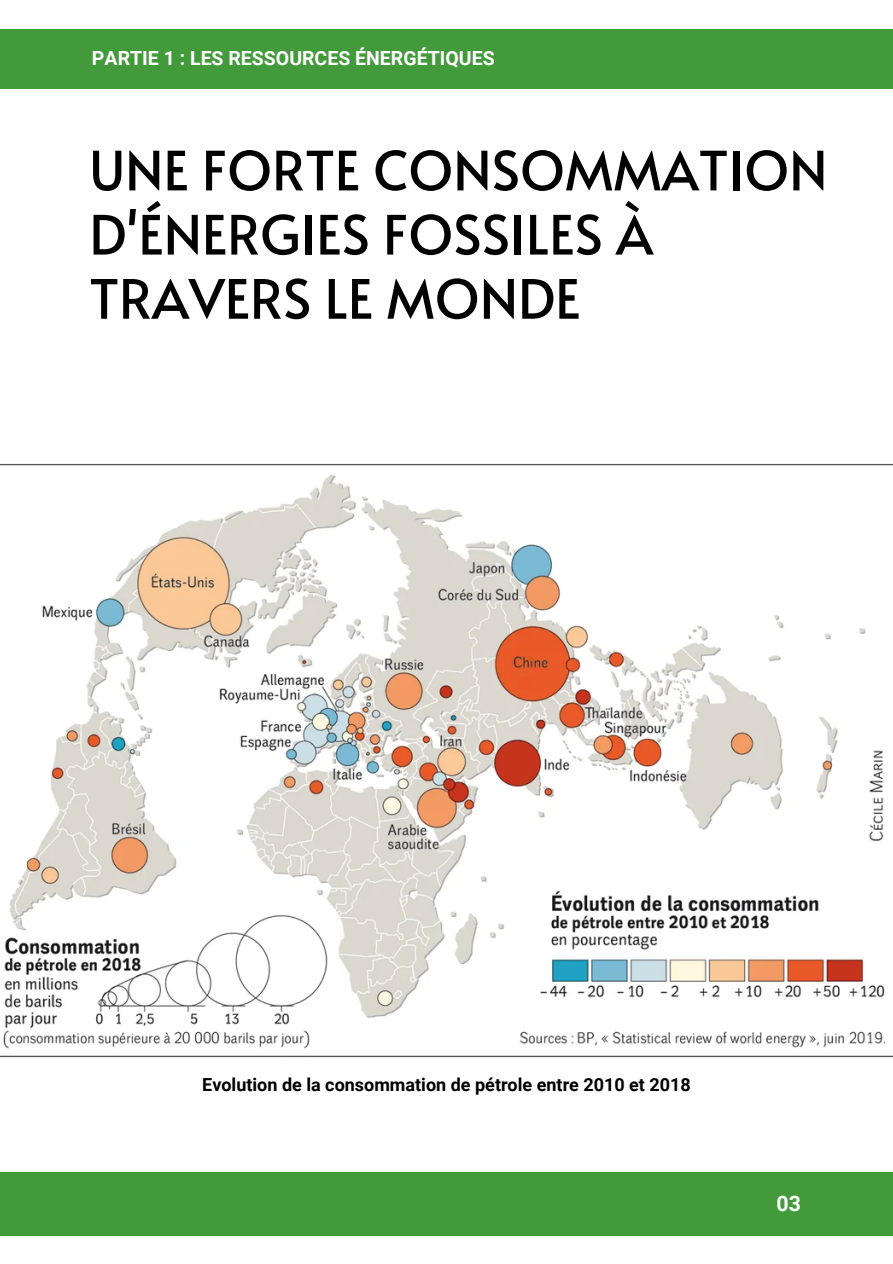
<style>
.page{position:relative;width:893px;height:1264px;background:#fff}
.page>*{position:absolute;margin:0;border:0;box-sizing:border-box;transform-origin:0 0}
.t1{font:54px/64.2px "Alata";color:#000001}
.t2{font:700 21.3px "Roboto";color:#fff}
.t3{font:700 19.5px "Roboto";color:#fff}
.t4{font:700 18px "Roboto";color:#000}
</style>
<div class="page">
<div style="left:0;top:30px;width:892px;height:59px;background:#429a3b"></div>
<div style="left:0;top:1172px;width:892px;height:63px;background:#429a3b"></div>
<img style="left:0;top:463px;width:892px;height:595px">
<p class="t3" style="left:92px;top:46px;width:404px">PARTIE 1 : LES RESSOURCES ÉNERGÉTIQUES</p>
<p class="t1" style="left:89px;top:136px;width:739px">UNE FORTE CONSOMMATION<br>D'ÉNERGIES FOSSILES À<br>TRAVERS LE MONDE</p>
<p class="t4" style="left:202px;top:1074px;width:490px">Evolution de la consommation de pétrole entre 2010 et 2018</p>
<p class="t2" style="left:776px;top:1190px;width:26px">03</p>
</div>
